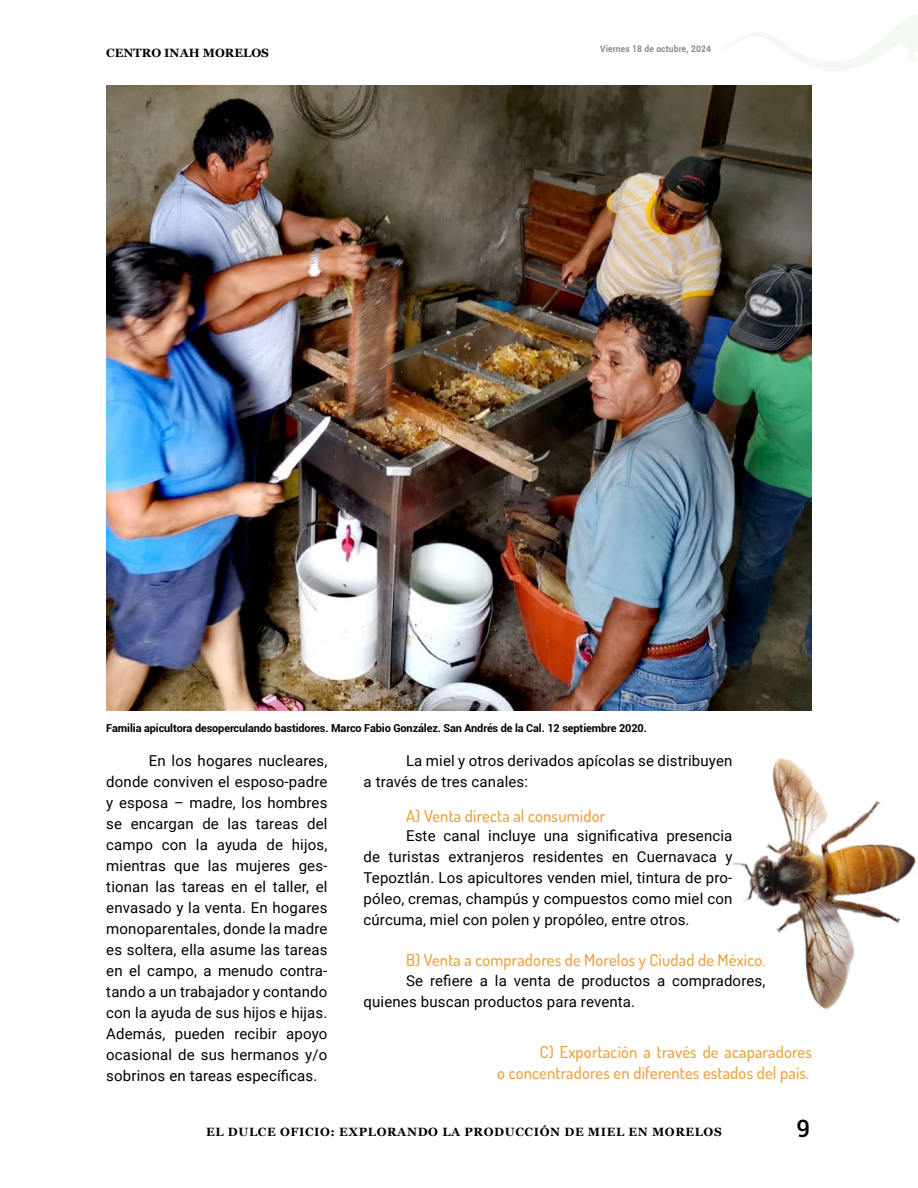
<style>
.page{position:relative;width:918px;height:1188px;background:#fff}
.page>*{position:absolute;margin:0;border:0;box-sizing:border-box;transform-origin:0 0}
.t1{font:500 24px "Roboto";color:#000}
.t2{font:500 16.5px/21px "Dosis";letter-spacing:.01em;color:#eba13d;text-align:right}
.t3{font:15px/21px "Roboto";letter-spacing:.01em;color:#000;text-align:justify}
.t4{font:700 12px "Georgia";letter-spacing:.05em;color:#010202}
.t5{font:700 12px "Georgia";color:#000}
.t6{font:700 10.95px "Roboto";letter-spacing:-.01em;color:#000}
.t7{font:700 9px "Roboto";letter-spacing:.02em;color:#878787;scale:.94 1}
</style>
<div class="page">
<img style="left:106px;top:85px;width:706px;height:625px">
<img style="left:732px;top:758px;width:184px;height:252px">
<svg style="left:723px;top:14px;width:195px;height:57px"></svg>
<p class="t5" style="left:106px;top:43px;width:164px">CENTRO INAH MORELOS</p>
<p class="t7" style="left:600px;top:43px;width:119px">Viernes 18 de octubre, 2024</p>
<p class="t6" style="left:106px;top:720px;width:542px">Familia apicultora desoperculando bastidores. Marco Fabio González. San Andrés de la Cal. 12 septiembre 2020.</p>
<p class="t3" style="left:106px;top:750px;width:223px;text-indent:43px">En los hogares nucleares, donde conviven el esposo-padre y esposa – madre, los hombres se encargan de las tareas del campo con la ayuda de hijos, mientras que las mujeres ges&shy;tionan las tareas en el taller, el envasado y la venta. En hogares monoparentales, donde la madre es soltera, ella asume las tareas en el campo, a menudo contra&shy;tando a un trabajador y contando con la ayuda de sus hijos e hijas.<br>Además, pueden recibir apoyo ocasional de sus hermanos y/o sobrinos en tareas específicas.</p>
<p class="t3" style="left:364px;top:750px;width:370px;text-indent:43px">La miel y otros derivados apícolas se distribuyen a través de tres canales:</p>
<p class="t2" style="left:406px;top:805px;width:201px">A) Venta directa al consumidor</p>
<p class="t3" style="left:364px;top:825px;width:370px;text-indent:43px">Este canal incluye una significativa presencia de turistas extranjeros residentes en Cuernavaca y Tepoztlán. Los apicultores venden miel, tintura de pro&shy;póleo, cremas, champús y compuestos como miel con cúrcuma, miel con polen y propóleo, entre otros.</p>
<p class="t2" style="left:406px;top:949px;width:361px">B) Venta a compradores de Morelos y Ciudad de México.</p>
<p class="t3" style="left:364px;top:969px;width:403px;text-indent:43px">Se refiere a la venta de productos a compradores, quienes buscan productos para reventa.</p>
<p class="t2" style="left:497px;top:1041px;width:316px">C) Exportación a través de acaparadores<br>o concentradores en diferentes estados del país.</p>
<p class="t4" style="left:206px;top:1123px;width:517px">EL DULCE OFICIO: EXPLORANDO LA PRODUCCIÓN DE MIEL EN MORELOS</p>
<h1 class="t1" style="left:796px;top:1112px;width:15px">9</h1>
</div>
